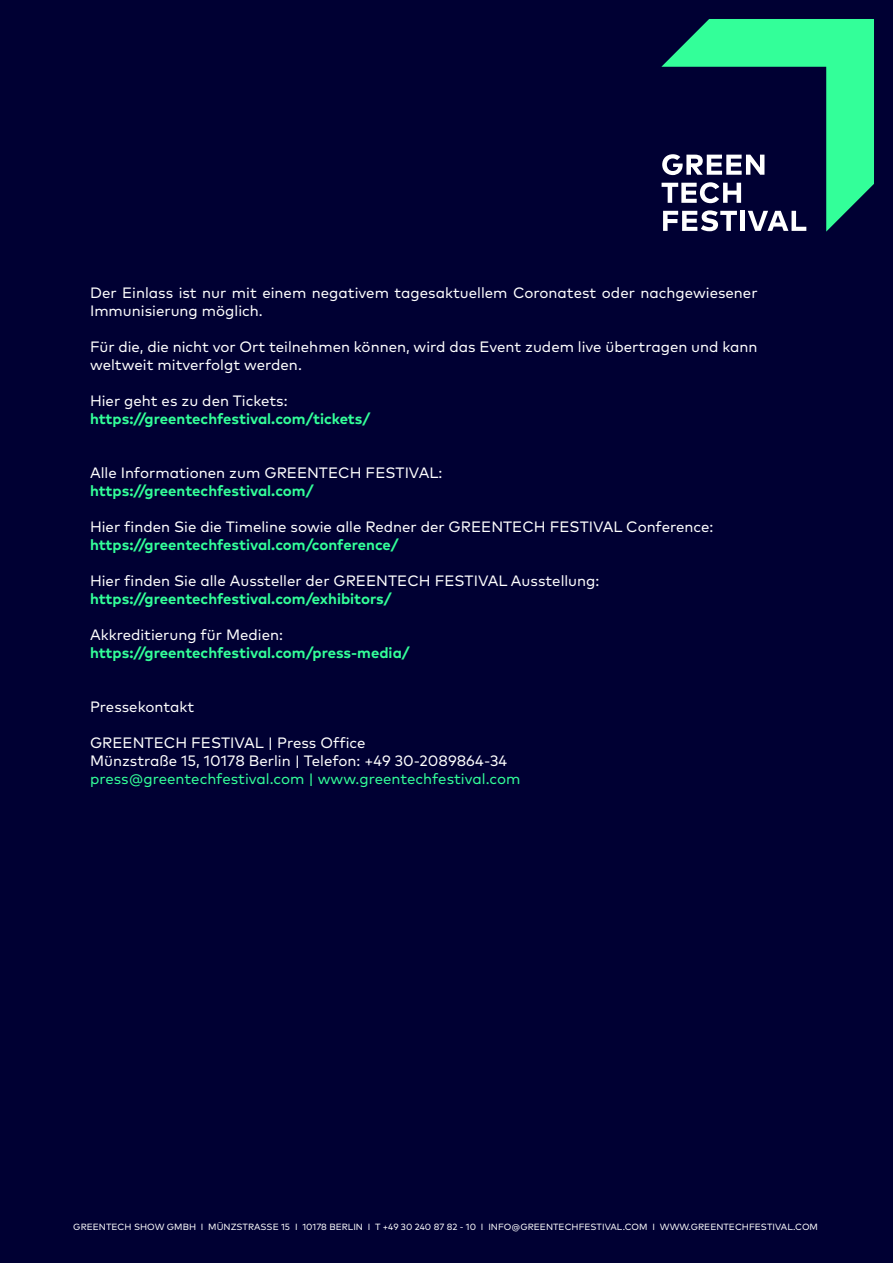
<style>
.page{position:relative;width:893px;height:1263px;background:#003}
.page>*{position:absolute;margin:0;border:0;box-sizing:border-box;transform-origin:0 0}
.t1{font:15px/18px "Mark Pro";color:#fff}
.t2{font:700 15px "Mark Pro";letter-spacing:-.005em;color:#3f9}
.t3{font:15px "Mark Pro";color:#3f9}
.t4{font:9px "Mark Pro";color:#fff}
</style>
<div class="page">
<svg style="left:661px;top:19px;width:213px;height:213px"></svg>
<p class="t1" style="left:90px;top:282px;width:669px">Der Einlass ist nur mit einem negativem tagesaktuellem Coronatest oder nachgewiesener<br>Immunisierung möglich.</p>
<p class="t1" style="left:90px;top:336px;width:669px">Für die, die nicht vor Ort teilnehmen können, wird das Event zudem live übertragen und kann weltweit mitverfolgt werden.</p>
<p class="t1" style="left:90px;top:390px;width:199px">Hier geht es zu den Tickets:</p>
<p class="t2" style="left:90px;top:407px;width:282px">https://greentechfestival.com/tickets/</p>
<p class="t1" style="left:90px;top:462px;width:354px">Alle Informationen zum GREENTECH FESTIVAL:</p>
<p class="t2" style="left:90px;top:479px;width:225px">https://greentechfestival.com/</p>
<p class="t1" style="left:90px;top:516px;width:625px">Hier finden Sie die Timeline sowie alle Redner der GREENTECH FESTIVAL Conference:</p>
<p class="t2" style="left:90px;top:533px;width:310px">https://greentechfestival.com/conference/</p>
<p class="t1" style="left:90px;top:570px;width:511px">Hier finden Sie alle Aussteller der GREENTECH FESTIVAL Ausstellung:</p>
<p class="t2" style="left:90px;top:587px;width:303px">https://greentechfestival.com/exhibitors/</p>
<p class="t1" style="left:90px;top:624px;width:195px">Akkreditierung für Medien:</p>
<p class="t2" style="left:90px;top:641px;width:321px">https://greentechfestival.com/press-media/</p>
<p class="t1" style="left:90px;top:696px;width:106px">Pressekontakt</p>
<p class="t1" style="left:90px;top:732px;width:419px">GREENTECH FESTIVAL | Press Office<br>Münzstraße 15, 10178 Berlin | Telefon: +49 30-2089864-34</p>
<p class="t3" style="left:90px;top:767px;width:432px">press@greentechfestival.com | www.greentechfestival.com</p>
<p class="t4" style="left:73px;top:1220px;width:746px">GREENTECH SHOW GMBH I MÜNZSTRASSE 15 I 10178 BERLIN I T +49 30 240 87 82 - 10 I INFO@GREENTECHFESTIVAL.COM I WWW.GREENTECHFESTIVAL.COM</p>
</div>
